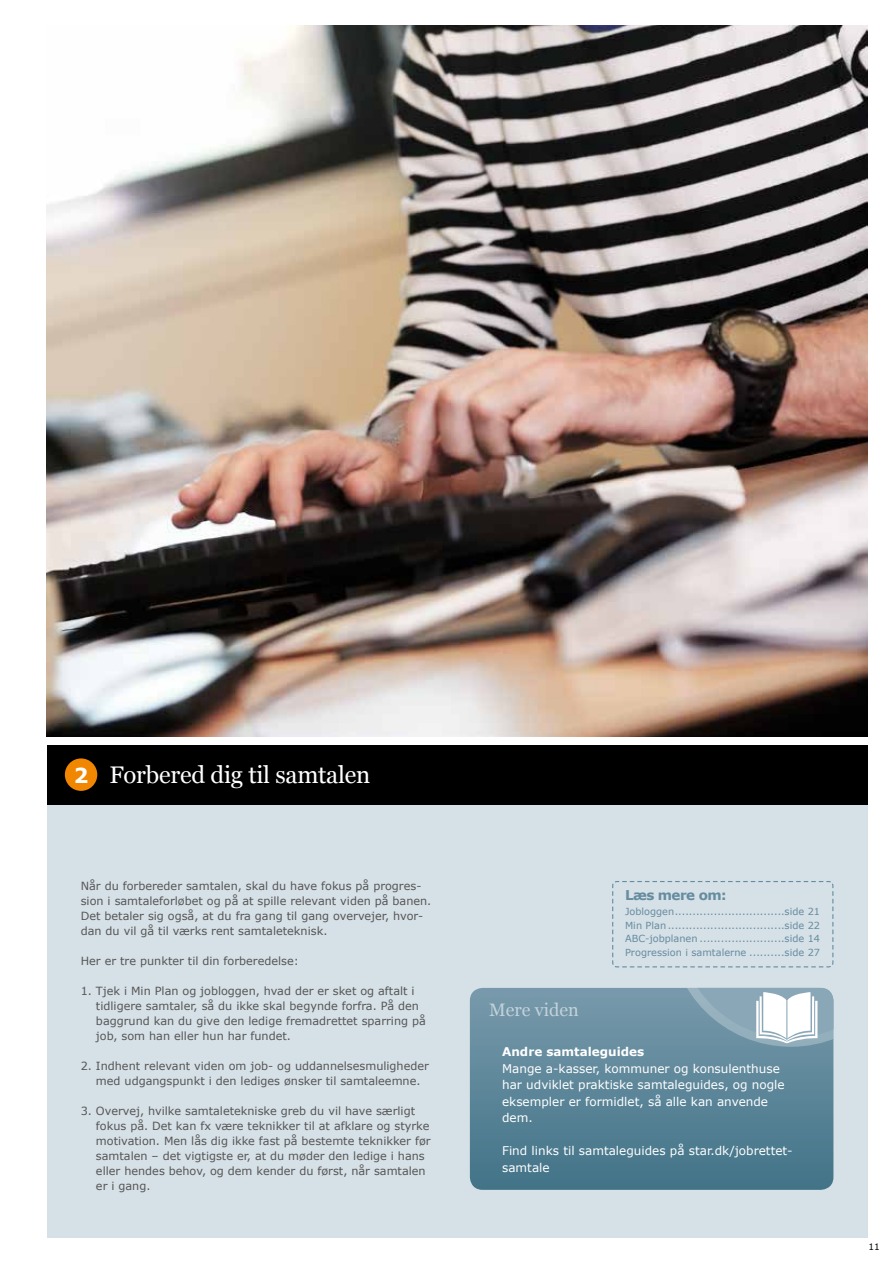
<style>
.page{position:relative;width:893px;height:1263px;background:#fff}
.page>*{position:absolute;margin:0;border:0;box-sizing:border-box;transform-origin:0 0}
.t1{font:24px "Georgia";letter-spacing:-.01em;color:#fff}
.t2{font:700 20.7px "Verdana";color:#fff}
.t3{font:18px "Georgia";color:#c3d2db}
.t4{font:700 13.5px "Verdana";letter-spacing:-.04em;color:#658c9f}
.t5{font:12px/16.5px "Verdana";color:#fff}
.t6{font:700 12px "Verdana";color:#fff}
.t7{font:11.25px/15px "Verdana";color:#565655}
.t8{font:9.75px/13.5px "Verdana";color:#658c9f;text-align:justify}
.t9{font:9px "Verdana";color:#000}
</style>
<div class="page">
<div style="left:47px;top:804px;width:820px;height:433px;background:#d6e0e7"></div>
<div style="left:47px;top:745px;width:820px;height:59px;background:#000"></div>
<img style="left:47px;top:26px;width:820px;height:710px">
<div style="left:65px;top:758px;width:32px;height:33px;background:#f18700;border-radius:50%"></div>
<svg style="left:470px;top:988px;width:363px;height:202px;background:#5a8497"></svg>
<svg style="left:670px;top:988px;width:163px;height:59px"></svg>
<div style="left:612px;top:880px;width:222px;height:88px;background:#d6e0e7"></div>
<h2 class="t2" style="left:74px;top:760px;width:16px">2</h2>
<h1 class="t1" style="left:109px;top:757px;width:262px">Forbered dig til samtalen</h1>
<p class="t7" style="left:81px;top:878px;width:352px">Når du forbereder samtalen, skal du have fokus på progres&shy;sion i samtaleforløbet og på at spille relevant viden på banen.<br>Det betaler sig også, at du fra gang til gang overvejer, hvor&shy;dan du vil gå til værks rent samtaleteknisk.</p>
<p class="t7" style="left:81px;top:953px;width:220px">Her er tre punkter til din forberedelse:</p>
<p class="t7" style="left:96px;top:983px;width:331px;text-indent:-15px">1. Tjek i Min Plan og jobloggen, hvad der er sket og aftalt i tidligere samtaler, så du ikke skal begynde forfra. På den baggrund kan du give den ledige fremadrettet sparring på job, som han eller hun har fundet.</p>
<p class="t7" style="left:81px;top:1058px;width:350px;text-align:center">2. Indhent relevant viden om job- og uddannelsesmuligheder med udgangspunkt i den lediges ønsker til samtaleemne.</p>
<p class="t7" style="left:96px;top:1103px;width:336px;text-indent:-15px">3. Overvej, hvilke samtaletekniske greb du vil have særligt fokus på. Det kan fx være teknikker til at afklare og styrke motivation. Men lås dig ikke fast på bestemte teknikker før samtalen – det vigtigste er, at du møder den ledige i hans eller hendes behov, og dem kender du først, når samtalen er i gang.</p>
<h3 class="t3" style="left:489px;top:997px;width:91px">Mere viden</h3>
<p class="t4" style="left:625px;top:886px;width:103px">Læs mere om:</p>
<p class="t8" style="left:625px;top:905px;width:197px">Jobloggen...............................side 21<br>Min Plan.................................side 22<br>ABC-jobplanen ........................side 14<br>Progression i samtalerne ..........side 27</p>
<p class="t6" style="left:502px;top:1043px;width:144px">Andre samtaleguides</p>
<p class="t5" style="left:502px;top:1060px;width:284px">Mange a-kasser, kommuner og konsulenthuse har udviklet praktiske samtaleguides, og nogle eksempler er formidlet, så alle kan anvende dem.</p>
<p class="t5" style="left:502px;top:1142px;width:292px">Find links til samtaleguides på star.dk/jobrettet&shy;samtale</p>
<p class="t9" style="left:868px;top:1240px;width:13px">11</p>
</div>
